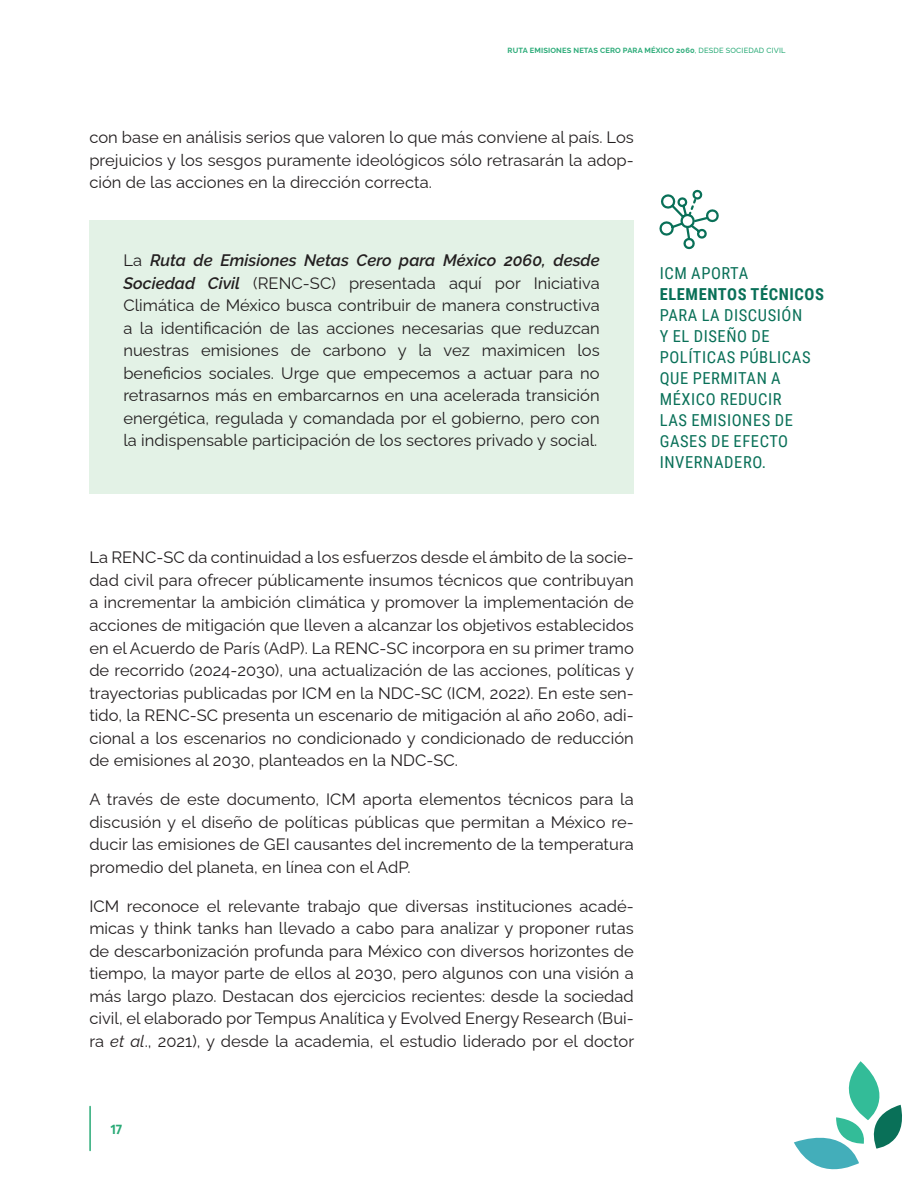
<style>
.page{position:relative;width:919px;height:1187px;background:#fff}
.page>*{position:absolute;margin:0;border:0;box-sizing:border-box;transform-origin:0 0}
.t1{font:16.5px/22.5px "Raleway";letter-spacing:.005em;color:#231f20;text-align:justify}
.t2{font:16.5px/21px "Roboto Condensed";letter-spacing:.035em;color:#097058}
.t3{font:700 16.5px "Roboto Condensed";letter-spacing:.035em;color:#097058}
.t4{font:700 13.5px "Averta";color:#2aaa77}
.t5{font:700 7.5px "Raleway";letter-spacing:.02em;color:#2aaa77}
.s1{font-weight:500}
.s2{font-weight:600;font-style:italic}
.s3{font-style:italic}
</style>
<div class="page">
<hr style="left:89px;top:1106px;width:2px;height:44px;background:#2aaa77">
<svg style="left:794px;top:1061px;width:108px;height:109px"></svg>
<div style="left:89px;top:220px;width:544px;height:273px;background:#e3f2e6"></div>
<svg style="left:659px;top:189px;width:59px;height:61px"></svg>
<p class="t5" style="left:507px;top:45px;width:279px">RUTA EMISIONES NETAS CERO PARA MÉXICO 2060<span class="s1">, DESDE SOCIEDAD CIVIL</span></p>
<p class="t1" style="left:89px;top:124px;width:546px">con base en análisis serios que valoren lo que más conviene al país. Los prejuicios y los sesgos puramente ideológicos sólo retrasarán la adop&shy;ción de las acciones en la dirección correcta.</p>
<p class="t1" style="left:123px;top:247px;width:478px">La <span class="s2">Ruta de Emisiones Netas Cero para México 2060, desde Sociedad Civil</span> (RENC-SC) presentada aquí por Iniciativa Climática de México busca contribuir de manera constructiva a la identificación de las acciones necesarias que reduzcan nuestras emisiones de carbono y la vez maximicen los beneficios sociales. Urge que empecemos a actuar para no retrasarnos más en embarcarnos en una acelerada transición energética, regulada y comandada por el gobierno, pero con la indispensable participación de los sectores privado y social.</p>
<p class="t2" style="left:659px;top:262px;width:90px">ICM APORTA</p>
<p class="t3" style="left:659px;top:282px;width:166px">ELEMENTOS TÉCNICOS</p>
<p class="t2" style="left:659px;top:304px;width:152px">PARA LA DISCUSIÓN<br>Y EL DISEÑO DE<br>POLÍTICAS PÚBLICAS<br>QUE PERMITAN A<br>MÉXICO REDUCIR<br>LAS EMISIONES DE<br>GASES DE EFECTO<br>INVERNADERO.</p>
<p class="t1" style="left:89px;top:544px;width:546px">La RENC-SC da continuidad a los esfuerzos desde el ámbito de la socie&shy;dad civil para ofrecer públicamente insumos técnicos que contribuyan a incrementar la ambición climática y promover la implementación de acciones de mitigación que lleven a alcanzar los objetivos establecidos en el Acuerdo de París (AdP). La RENC-SC incorpora en su primer tramo de recorrido (2024-2030), una actualización de las acciones, políticas y trayectorias publicadas por ICM en la NDC-SC (ICM, 2022). En este sen&shy;tido, la RENC-SC presenta un escenario de mitigación al año 2060, adi&shy;cional a los escenarios no condicionado y condicionado de reducción de emisiones al 2030, planteados en la NDC-SC.</p>
<p class="t1" style="left:89px;top:786px;width:546px">A través de este documento, ICM aporta elementos técnicos para la discusión y el diseño de políticas públicas que permitan a México re&shy;ducir las emisiones de GEI causantes del incremento de la temperatura promedio del planeta, en línea con el AdP.</p>
<p class="t1" style="left:89px;top:892px;width:546px">ICM reconoce el relevante trabajo que diversas instituciones acadé&shy;micas y think tanks han llevado a cabo para analizar y proponer rutas de descarbonización profunda para México con diversos horizontes de tiempo, la mayor parte de ellos al 2030, pero algunos con una visión a más largo plazo. Destacan dos ejercicios recientes: desde la sociedad civil, el elaborado por Tempus Analítica y Evolved Energy Research (Bui&shy;ra <span class="s3">et al</span>., 2021), y desde la academia, el estudio liderado por el doctor</p>
<p class="t4" style="left:110px;top:1120px;width:14px">17</p>
</div>
